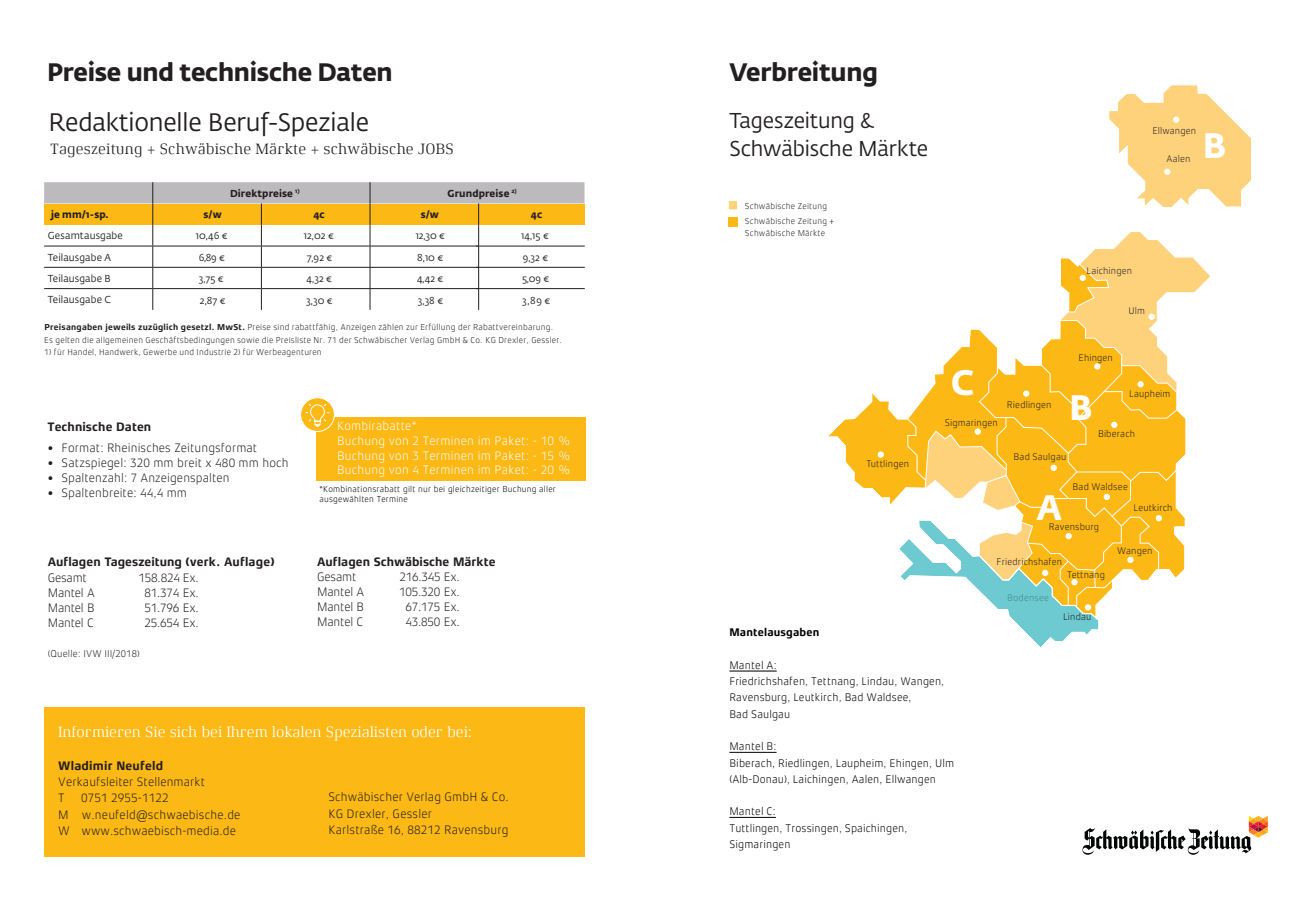
<style>
.page{position:relative;width:1312px;height:922px;background:#fff}
.page>*{position:absolute;margin:0;border:0;box-sizing:border-box;transform-origin:0 0}
.t1{font:700 35px "Fedra Sans Std";color:#fff}
.t2{font:700 25px "Fedra Sans Std";letter-spacing:-.01em;color:#231f20}
.t3{font:25px "Fedra Sans Std";letter-spacing:-.005em;color:#231f20}
.t4{font:21.25px/27.5px "Fedra Sans Std";letter-spacing:-.01em;color:#231f20}
.t5{font:15px "Xenois Serif Pro";letter-spacing:-.005em;color:#fff}
.t6{font:15px "Xenois Serif Pro";letter-spacing:.01em;color:#231f20}
.t7{font:300 12.5px/16.2px "Xenois Sans Pro";letter-spacing:.005em;color:#231f20}
.t8{font:300 12.5px/15px "Xenois Sans Pro";letter-spacing:-.02em;color:#231f20}
.t9{font:300 12.5px/14.8px "Xenois Sans Pro";letter-spacing:.015em;color:#fff}
.t10{font:700 12.5px "Xenois Sans Pro";letter-spacing:.005em;color:#231f20}
.t11{font:300 11.25px/16.2px "Xenois Sans Pro";letter-spacing:.01em;color:#000}
.t12{font:700 11.25px "Xenois Sans Pro";letter-spacing:.015em;color:#000}
.t13{font:10px "Fedra Sans Std";letter-spacing:.01em;color:#231f20}
.t14{font:700 10px "Fedra Sans Std";letter-spacing:.01em;color:#231f20}
.t15{font:300 10px "Xenois Sans Pro";letter-spacing:.015em;color:#231f20}
.t16{font:300 9.75px "Xenois Sans Pro";letter-spacing:.01em;color:#231f20}
.t17{font:300 9.75px "Xenois Sans Pro";letter-spacing:.015em;color:#46898d}
.t18{font:300 8.75px/15px "Xenois Sans Pro";letter-spacing:.02em;color:#231f20}
.t19{font:300 8.75px/10.1px "Xenois Sans Pro";letter-spacing:.02em;color:#000}
.s1{font-weight:700}
</style>
<div class="page">
<div style="left:44px;top:706px;width:540px;height:150px;background:#fcb814"></div>
<div style="left:728px;top:200px;width:9px;height:10px;background:#fed17b;border:1px solid #fff"></div>
<div style="left:728px;top:217px;width:9px;height:10px;background:#fcb814"></div>
<svg style="left:828px;top:329px;width:192px;height:176px"></svg>
<svg style="left:906px;top:362px;width:120px;height:66px"></svg>
<svg style="left:1026px;top:85px;width:225px;height:516px"></svg>
<svg style="left:1172px;top:116px;width:7px;height:7px"></svg>
<svg style="left:1163px;top:168px;width:7px;height:7px"></svg>
<svg style="left:1058px;top:230px;width:153px;height:163px"></svg>
<svg style="left:1110px;top:421px;width:7px;height:7px"></svg>
<svg style="left:1022px;top:390px;width:7px;height:6px"></svg>
<svg style="left:877px;top:451px;width:6px;height:6px"></svg>
<svg style="left:1103px;top:493px;width:6px;height:7px"></svg>
<svg style="left:1155px;top:515px;width:6px;height:6px"></svg>
<svg style="left:1126px;top:556px;width:7px;height:7px"></svg>
<svg style="left:896px;top:428px;width:203px;height:219px"></svg>
<svg style="left:1082px;top:816px;width:185px;height:38px"></svg>
<svg style="left:44px;top:182px;width:540px;height:128px"></svg>
<hr style="left:476px;top:246px;width:108px;height:1px;background:#231f20">
<div style="left:315px;top:417px;width:270px;height:63px;background:#fcb814"></div>
<svg style="left:300px;top:397px;width:34px;height:34px"></svg>
<div style="left:300px;top:397px;width:34px;height:34px;border:1px solid #fff;border-radius:50%"></div>
<svg style="left:305px;top:403px;width:25px;height:24px"></svg>
<hr style="left:729px;top:816px;width:46px;height:1px;background:#000">
<hr style="left:729px;top:751px;width:47px;height:1px;background:#000">
<hr style="left:729px;top:670px;width:47px;height:1px;background:#000">
<h2 class="t2" style="left:47px;top:56px;width:347px">Preise und technische Daten</h2>
<h2 class="t3" style="left:48px;top:108px;width:322px">Redaktionelle Beruf-Speziale</h2>
<h3 class="t6" style="left:50px;top:140px;width:405px">Tageszeitung + Schwäbische Märkte + schwäbische JOBS</h3>
<p class="t14" style="left:230px;top:187px;width:71px">Direktpreise <sup>1)</sup></p>
<p class="t14" style="left:447px;top:187px;width:71px">Grundpreise <sup>2)</sup></p>
<p class="t14" style="left:51px;top:208px;width:59px">je mm/1-sp.</p>
<p class="t14" style="left:203px;top:208px;width:20px">s/w</p>
<p class="t14" style="left:313px;top:208px;width:13px">4c</p>
<p class="t14" style="left:420px;top:208px;width:20px">s/w</p>
<p class="t14" style="left:530px;top:208px;width:13px">4c</p>
<p class="t13" style="left:48px;top:229px;width:77px">Gesamtausgabe</p>
<p class="t13" style="left:196px;top:230px;width:33px">10,46 €</p>
<p class="t13" style="left:304px;top:230px;width:31px">12,02 €</p>
<p class="t13" style="left:415px;top:230px;width:31px">12,30 €</p>
<p class="t13" style="left:521px;top:230px;width:29px">14,15 €</p>
<p class="t13" style="left:48px;top:251px;width:65px">Teilausgabe A</p>
<p class="t13" style="left:199px;top:251px;width:28px">6,89 €</p>
<p class="t13" style="left:306px;top:251px;width:27px">7,92 €</p>
<p class="t13" style="left:417px;top:251px;width:27px">8,10 €</p>
<p class="t13" style="left:522px;top:251px;width:27px">9,32 €</p>
<p class="t13" style="left:48px;top:272px;width:65px">Teilausgabe B</p>
<p class="t13" style="left:199px;top:272px;width:26px">3,75 €</p>
<p class="t13" style="left:306px;top:272px;width:27px">4,32 €</p>
<p class="t13" style="left:417px;top:272px;width:28px">4,42 €</p>
<p class="t13" style="left:522px;top:272px;width:29px">5,09 €</p>
<p class="t13" style="left:48px;top:294px;width:65px">Teilausgabe C</p>
<p class="t13" style="left:200px;top:294px;width:27px">2,87 €</p>
<p class="t13" style="left:306px;top:294px;width:28px">3,30 €</p>
<p class="t13" style="left:418px;top:294px;width:27px">3,38 €</p>
<p class="t13" style="left:522px;top:294px;width:30px">3,89 €</p>
<p class="t18" style="left:44px;top:321px;width:519px;line-height:12.6px"><span class="s1">Preisangaben jeweils zuzüglich gesetzl. MwSt.</span> Preise sind rabattfähig, Anzeigen zählen zur Erfüllung der Rabattvereinbarung.<br>Es gelten die allgemeinen Geschäftsbedingungen sowie die Preisliste Nr. 71 der Schwäbischer Verlag GmbH &amp; Co. KG Drexler, Gessler.</p>
<p class="t18" style="left:44px;top:344px;width:279px">1) für Handel, Handwerk, Gewerbe und Industrie 2) für Werbeagenturen</p>
<h3 class="t10" style="left:47px;top:419px;width:105px">Technische Daten</h3>
<h3 class="t7" style="left:47px;top:440px;width:211px">• Format: Rheinisches Zeitungsformat</h3>
<h3 class="t7" style="left:47px;top:455px;width:243px">• Satzspiegel: 320 mm breit x 480 mm hoch</h3>
<h3 class="t7" style="left:47px;top:470px;width:184px">• Spaltenzahl: 7 Anzeigenspalten</h3>
<h3 class="t7" style="left:47px;top:485px;width:141px">• Spaltenbreite: 44,4 mm</h3>
<h3 class="t9" style="left:337px;top:418px;width:235px">Kombirabatte*<br>Buchung von 2 Terminen im Paket: - 10 %<br>Buchung von 3 Terminen im Paket: - 15 %<br>Buchung von 4 Terminen im Paket: - 20 %</h3>
<p class="t19" style="left:319px;top:483px;width:238px">*Kombinationsrabatt gilt nur bei gleichzeitiger Buchung aller ausgewählten Termine</p>
<h3 class="t10" style="left:48px;top:554px;width:228px">Auflagen Tageszeitung (verk. Auflage)</h3>
<h3 class="t8" style="left:48px;top:570px;width:49px">Gesamt<br>Mantel A<br>Mantel B<br>Mantel C</h3>
<p class="t15" style="left:48px;top:647px;width:93px">(Quelle: IVW III/2018)</p>
<h3 class="t10" style="left:317px;top:554px;width:180px">Auflagen Schwäbische Märkte</h3>
<h3 class="t8" style="left:139px;top:569px;width:62px;text-align:center">158.824 Ex.<br>81.374 Ex.<br>51.796 Ex.<br>25.654 Ex.</h3>
<h3 class="t8" style="left:317px;top:569px;width:49px">Gesamt<br>Mantel A<br>Mantel B<br>Mantel C</h3>
<h3 class="t8" style="left:399px;top:569px;width:62px;text-align:center">216.345 Ex.<br>105.320 Ex.<br>67.175 Ex.<br>43.850 Ex.</h3>
<h3 class="t5" style="left:58px;top:723px;width:415px">Informieren Sie sich bei Ihrem lokalen Spezialisten oder bei:</h3>
<h3 class="t10" style="left:58px;top:758px;width:106px">Wladimir Neufeld</h3>
<h3 class="t7" style="left:58px;top:773px;width:148px">Verkaufsleiter Stellenmarkt<br>T</h3>
<h3 class="t7" style="left:58px;top:789px;width:184px;text-indent:23px">0751 2955-1122<br>M w.neufeld@schwaebische.de<br>W www.schwaebisch-media.de</h3>
<h3 class="t7" style="left:328px;top:788px;width:182px">Schwäbischer Verlag GmbH &amp; Co.<br>KG Drexler, Gessler<br>Karlstraße 16, 88212 Ravensburg</h3>
<h2 class="t2" style="left:729px;top:56px;width:150px">Verbreitung</h2>
<h3 class="t4" style="left:729px;top:107px;width:200px">Tageszeitung &amp;<br>Schwäbische Märkte</h3>
<p class="t16" style="left:1151px;top:125px;width:45px">Ellwangen</p>
<p class="t16" style="left:1166px;top:153px;width:26px">Aalen</p>
<h1 class="t1" style="left:1202px;top:123px;width:25px">B</h1>
<p class="t18" style="left:744px;top:199px;width:91px">Schwäbische Zeitung<br>Schwäbische Zeitung +</p>
<p class="t18" style="left:744px;top:225px;width:82px">Schwäbische Märkte</p>
<p class="t16" style="left:866px;top:458px;width:44px">Tuttlingen</p>
<p class="t16" style="left:1086px;top:265px;width:47px">Laichingen</p>
<p class="t16" style="left:1128px;top:305px;width:18px">Ulm</p>
<h1 class="t1" style="left:950px;top:360px;width:25px">C</h1>
<p class="t16" style="left:944px;top:417px;width:54px">Sigmaringen</p>
<p class="t16" style="left:1006px;top:398px;width:46px">Riedlingen</p>
<p class="t16" style="left:1078px;top:352px;width:36px">Ehingen</p>
<p class="t16" style="left:1128px;top:388px;width:43px">Laupheim</p>
<p class="t16" style="left:1097px;top:428px;width:39px">Biberach</p>
<h1 class="t1" style="left:1068px;top:385px;width:25px">B</h1>
<p class="t16" style="left:1013px;top:451px;width:54px">Bad Saulgau</p>
<p class="t16" style="left:1072px;top:480px;width:57px">Bad Waldsee</p>
<h1 class="t1" style="left:1036px;top:485px;width:26px">A</h1>
<p class="t16" style="left:1048px;top:521px;width:52px">Ravensburg</p>
<p class="t16" style="left:996px;top:556px;width:67px">Friedrichshafen</p>
<p class="t16" style="left:1066px;top:569px;width:39px">Tettnang</p>
<p class="t16" style="left:1062px;top:610px;width:30px">Lindau</p>
<p class="t17" style="left:1006px;top:592px;width:43px">Bodensee</p>
<p class="t16" style="left:1133px;top:501px;width:41px">Leutkirch</p>
<p class="t16" style="left:1116px;top:545px;width:37px">Wangen</p>
<p class="t12" style="left:729px;top:626px;width:91px">Mantelausgaben</p>
<p class="t11" style="left:729px;top:656px;width:216px">Mantel A:<br>Friedrichshafen, Tettnang, Lindau, Wangen,<br>Ravensburg, Leutkirch, Bad Waldsee,<br>Bad Saulgau</p>
<p class="t11" style="left:729px;top:738px;width:226px">Mantel B:<br>Biberach, Riedlingen, Laupheim, Ehingen, Ulm (Alb-Donau), Laichingen, Aalen, Ellwangen</p>
<p class="t11" style="left:729px;top:803px;width:179px">Mantel C:<br>Tuttlingen, Trossingen, Spaichingen,<br>Sigmaringen</p>
</div>
